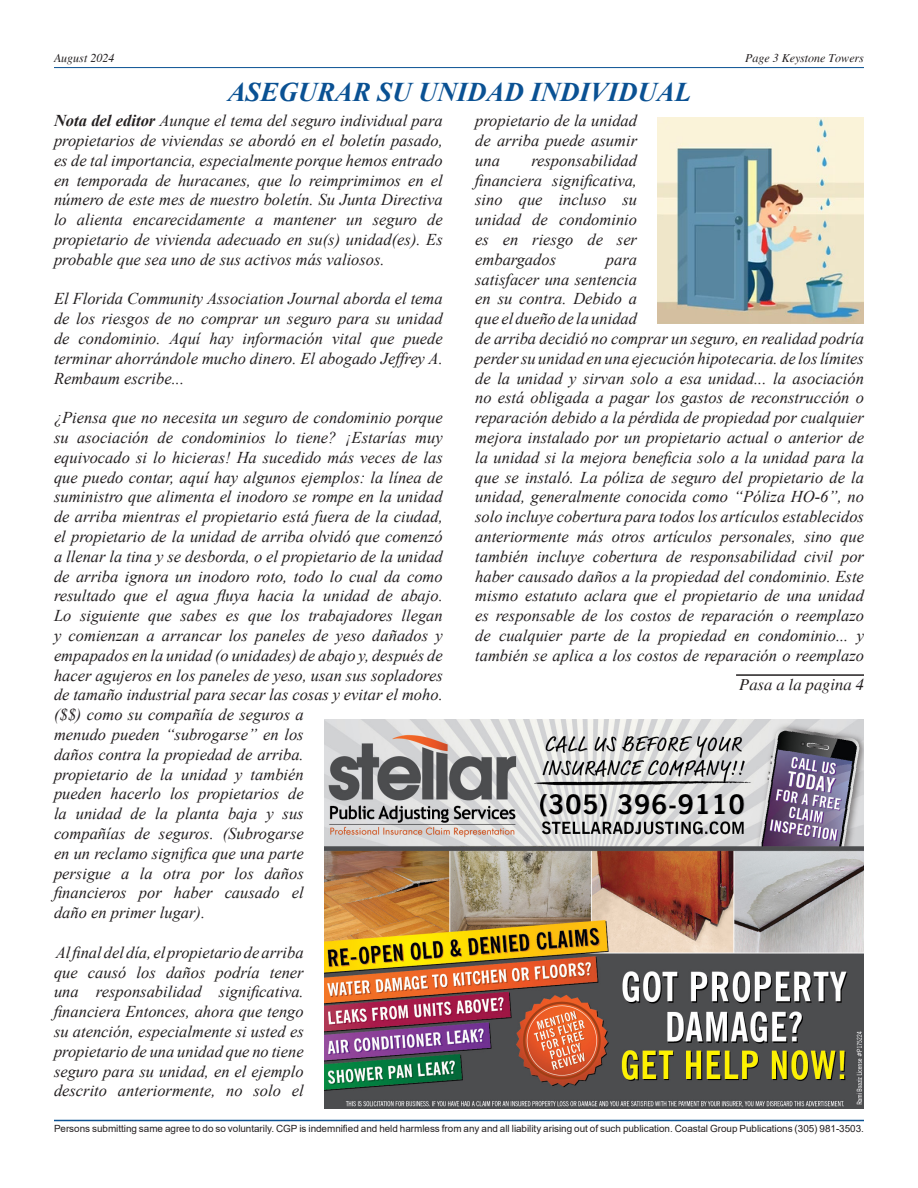
<style>
.page{position:relative;width:918px;height:1188px;background:#fff}
.page>*{position:absolute;margin:0;border:0;box-sizing:border-box;transform-origin:0 0}
.Body_Text{font:italic 700 27px "Times New Roman";letter-spacing:-.005em;color:#0a5193}
.t1{font:italic 16.5px/19.8px "Times New Roman";color:#231f20;text-align:justify}
.t2{font:italic 16.5px "Times";color:#231f20}
.t3{font:italic 12px "Times";color:#231f20}
.t4{font:9.9px "Arial";letter-spacing:-.005em;color:#231f20}
.s1{font-weight:700}
</style>
<div class="page">
<hr style="left:54px;top:67px;width:810px;height:1px;background:#0a5193">
<hr style="left:736px;top:674px;width:128px;height:2px;background:#231f20">
<img style="left:324px;top:720px;width:540px;height:389px">
<hr style="left:54px;top:1120px;width:810px;height:1px;background:#0a5193">
<img style="left:657px;top:118px;width:207px;height:206px">
<p class="t3" style="left:54px;top:52px;width:62px">August 2024</p>
<p class="t3" style="left:745px;top:52px;width:120px">Page 3 Keystone Towers</p>
<p class="Body_Text" style="left:228px;top:73px;width:465px">ASEGURAR SU UNIDAD INDIVIDUAL</p>
<p class="t1" style="left:54px;top:110px;width:390px"><span class="s1">Nota del editor</span> Aunque el tema del seguro individual para propietarios de viviendas se abordó en el boletín pasado, es de tal importancia, especialmente porque hemos entrado en temporada de huracanes, que lo reimprimimos en el número de este mes de nuestro boletín. Su Junta Directiva lo alienta encarecidamente a mantener un seguro de propietario de vivienda adecuado en su(s) unidad(es). Es probable que sea uno de sus activos más valiosos.</p>
<p class="t1" style="left:54px;top:289px;width:390px">El Florida Community Association Journal aborda el tema de los riesgos de no comprar un seguro para su unidad de condominio. Aquí hay información vital que puede terminar ahorrándole mucho dinero. El abogado Jeffrey A.<br>Rembaum escribe...</p>
<p class="t1" style="left:54px;top:407px;width:390px;text-align:left">¿Piensa que no necesita un seguro de condominio porque su asociación de condominios lo tiene? ¡Estarías muy equivocado si lo hicieras! Ha sucedido más veces de las que puedo contar, aquí hay algunos ejemplos: la línea de suministro que alimenta el inodoro se rompe en la unidad de arriba mientras el propietario está fuera de la ciudad, el propietario de la unidad de arriba olvidó que comenzó a llenar la tina y se desborda, o el propietario de la unidad de arriba ignora un inodoro roto, todo lo cual da como resultado que el agua fluya hacia la unidad de abajo.<br>Lo siguiente que sabes es que los trabajadores llegan y comienzan a arrancar los paneles de yeso dañados y empapados en la unidad (o unidades) de abajo y, después de hacer agujeros en los paneles de yeso, usan sus sopladores de tamaño industrial para secar las cosas y evitar el moho. ($$) como su compañía de seguros a<br>menudo pueden “subrogarse” en los<br>daños contra la propiedad de arriba.<br>propietario de la unidad y también<br>pueden hacerlo los propietarios de<br>la unidad de la planta baja y sus<br>compañías de seguros. (Subrogarse<br>en un reclamo significa que una parte<br>persigue a la otra por los daños<br>financieros por haber causado el<br>daño en primer lugar).</p>
<p class="t1" style="left:54px;top:942px;width:251px">Al final del día, el propietario de arriba que causó los daños podría tener una responsabilidad significativa. financiera Entonces, ahora que tengo su atención, especialmente si usted es propietario de una unidad que no tiene seguro para su unidad, en el ejemplo descrito anteriormente, no solo el</p>
<p class="t1" style="left:475px;top:110px;width:163px">propietario de la unidad de arriba puede asumir una</p>
<p class="t1" style="left:475px;top:150px;width:163px;text-indent:56px">responsabilidad financiera significativa, sino que incluso su unidad de condominio es en riesgo de ser embargados</p>
<p class="t1" style="left:475px;top:249px;width:390px;text-align:left;text-indent:131px">para<br>satisfacer una sentencia<br>en su contra. Debido a<br>que el dueño de la unidad<br>de arriba decidió no comprar un seguro, en realidad podría perder su unidad en una ejecución hipotecaria. de los límites de la unidad y sirvan solo a esa unidad... la asociación no está obligada a pagar los gastos de reconstrucción o reparación debido a la pérdida de propiedad por cualquier mejora instalado por un propietario actual o anterior de la unidad si la mejora beneficia solo a la unidad para la que se instaló. La póliza de seguro del propietario de la unidad, generalmente conocida como “Póliza HO-6”, no solo incluye cobertura para todos los artículos establecidos anteriormente más otros artículos personales, sino que también incluye cobertura de responsabilidad civil por haber causado daños a la propiedad del condominio. Este mismo estatuto aclara que el propietario de una unidad es responsable de los costos de reparación o reemplazo de cualquier parte de la propiedad en condominio... y también se aplica a los costos de reparación o reemplazo</p>
<p class="t2" style="left:739px;top:675px;width:126px">Pasa a la pagina 4</p>
<p class="t4" style="left:54px;top:1122px;width:811px">Persons submitting same agree to do so voluntarily. CGP is indemnified and held harmless from any and all liability arising out of such publication. Coastal Group Publications (305) 981-3503.</p>
</div>
